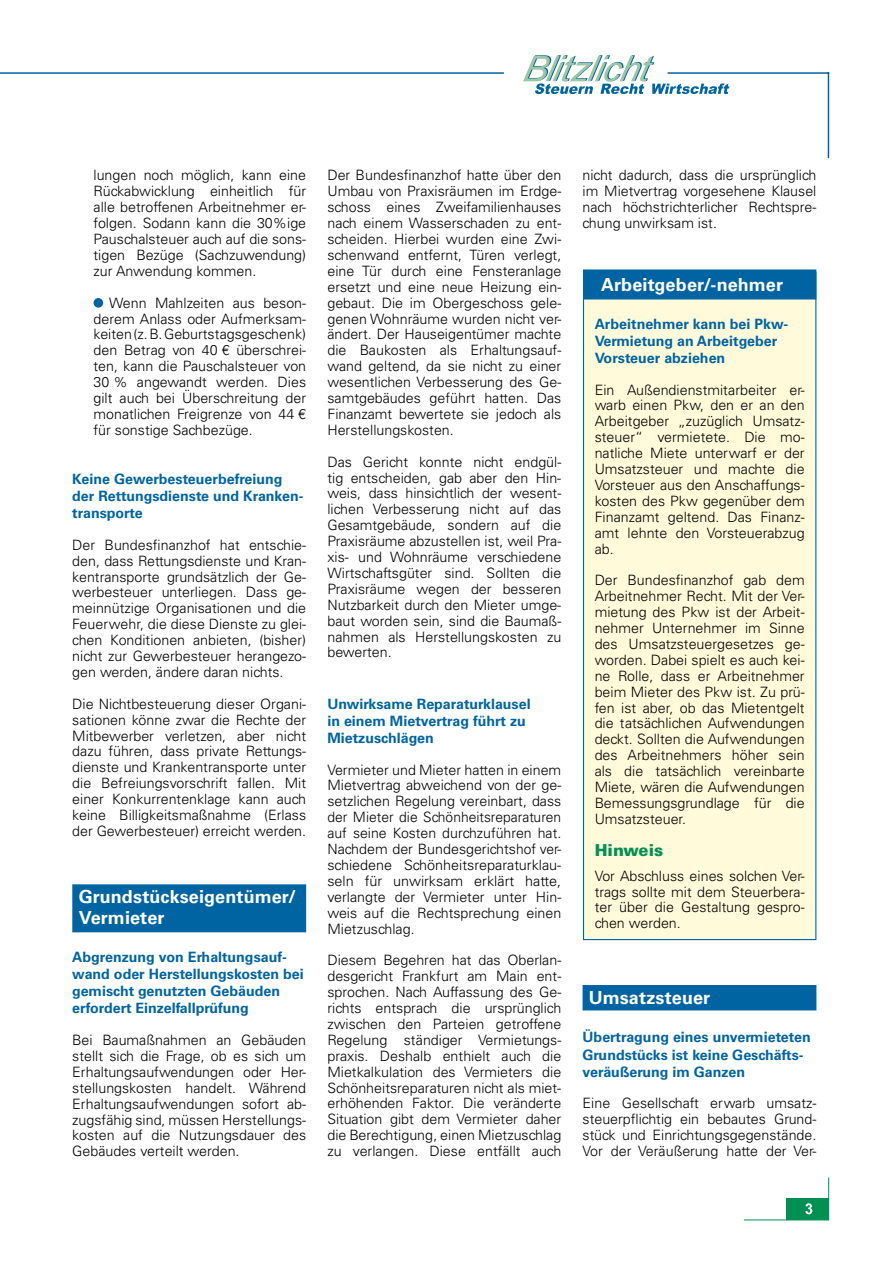
<style>
.page{position:relative;width:893px;height:1263px;background:#fff}
.page>*{position:absolute;margin:0;border:0;box-sizing:border-box;transform-origin:0 0}
.t1{font:700 18px/21px "Univers LT Std";letter-spacing:.005em;color:#fff}
.t2{font:900 16.5px "Univers LT Std";color:#009054}
.t3{font:300 14.25px/15.9px "Univers LT Std";color:#000;text-align:justify}
.t4{font:700 14.25px/17.1px "Univers LT Std";color:#0064a3}
</style>
<div class="page">
<div style="left:786px;top:1199px;width:43px;height:21px;background:#009054"></div>
<svg style="left:805px;top:1203px;width:7px;height:11px"></svg>
<hr style="left:744px;top:1219px;width:85px;height:1px;background:#009054">
<hr style="left:828px;top:1177px;width:1px;height:43px;background:#009054">
<hr style="left:0;top:72px;width:504px;height:2px;background:#0064a3">
<hr style="left:668px;top:72px;width:161px;height:2px;background:#0064a3">
<hr style="left:828px;top:72px;width:1px;height:86px;background:#0064a3">
<svg style="left:523px;top:55px;width:206px;height:39px"></svg>
<div style="left:72px;top:884px;width:234px;height:48px;background:#0064a3"></div>
<div style="left:94px;top:298px;width:9px;height:10px;background:#0064a3;border-radius:50%"></div>
<div style="left:583px;top:985px;width:233px;height:25px;background:#0064a3"></div>
<div style="left:583px;top:272px;width:233px;height:667px;background:#fffbda"></div>
<div style="left:583px;top:269px;width:233px;height:30px;background:#0064a3"></div>
<div style="left:583px;top:272px;width:233px;height:668px;border:1px solid #0064a3"></div>
<p class="t3" style="left:94px;top:167px;width:214px">lungen noch möglich, kann eine Rückabwicklung einheitlich für alle betroffenen Arbeitnehmer er&shy;folgen. Sodann kann die 30%ige Pauschalsteuer auch auf die sons&shy;tigen Bezüge (Sachzuwendung) zur Anwendung kommen.</p>
<p class="t3" style="left:94px;top:295px;width:214px;text-indent:16px">Wenn Mahlzeiten aus beson&shy;derem Anlass oder Aufmerksam&shy;keiten (z. B. Geburtstagsgeschenk) den Betrag von 40 € überschrei&shy;ten, kann die Pauschalsteuer von 30 % angewandt werden. Dies gilt auch bei Überschreitung der monatlichen Freigrenze von 44 € für sonstige Sachbezüge.</p>
<p class="t4" style="left:72px;top:470px;width:233px">Keine Gewerbesteuerbefreiung der Rettungsdienste und Kranken&shy;transporte</p>
<p class="t3" style="left:72px;top:537px;width:235px">Der Bundesfinanzhof hat entschie&shy;den, dass Rettungsdienste und Kran&shy;ken transporte grundsätzlich der Ge&shy;werbesteuer unterliegen. Dass ge&shy;meinnützige Organisationen und die Feuerwehr, die diese Dienste zu glei&shy;chen Konditionen anbieten, (bisher) nicht zur Gewerbesteuer herangezo&shy;gen werden, ändere daran nichts.</p>
<p class="t3" style="left:72px;top:696px;width:235px">Die Nichtbesteuerung dieser Organi&shy;sationen könne zwar die Rechte der Mitbewerber verletzen, aber nicht dazu führen, dass private Rettungs&shy;dienste und Krankentransporte unter die Befreiungsvorschrift fallen. Mit einer Konkurrentenklage kann auch keine Billigkeitsmaßnahme (Erlass der Gewerbesteuer) erreicht werden.</p>
<p class="t1" style="left:79px;top:886px;width:219px">Grundstückseigentümer/<br>Vermieter</p>
<p class="t4" style="left:72px;top:948px;width:233px">Abgrenzung von Erhaltungsauf&shy;wand oder Herstellungskosten bei gemischt genutzten Gebäuden erfordert Einzelfallprüfung</p>
<p class="t3" style="left:72px;top:1032px;width:235px">Bei Baumaßnahmen an Gebäuden stellt sich die Frage, ob es sich um Erhaltungsaufwendungen oder Her&shy;stellungskosten handelt. Während Erhaltungsaufwendungen sofort ab - zugsfähig sind, müssen Herstellungs&shy;kosten auf die Nutzungsdauer des Gebäudes verteilt werden.</p>
<p class="t3" style="left:327px;top:167px;width:235px">Der Bundesfinanzhof hatte über den Umbau von Praxisräumen im Erdge&shy;schoss eines Zweifamilienhauses nach einem Wasserschaden zu ent&shy;scheiden. Hierbei wurden eine Zwi&shy;schenwand entfernt, Türen verlegt, eine Tür durch eine Fensteranlage ersetzt und eine neue Heizung ein&shy;gebaut. Die im Obergeschoss gele&shy;genen Wohnräume wurden nicht ver&shy;ändert. Der Hauseigentümer machte die Baukosten als Erhaltungsauf&shy;wand geltend, da sie nicht zu einer wesentlichen Verbesserung des Ge&shy;samtgebäudes geführt hatten. Das Finanzamt bewertete sie jedoch als Herstellungskosten.</p>
<p class="t3" style="left:327px;top:454px;width:235px">Das Gericht konnte nicht endgül&shy;tig entscheiden, gab aber den Hin&shy;weis, dass hinsichtlich der wesent&shy;lichen Verbesserung nicht auf das Gesamtgebäude, sondern auf die Praxis räume abzustellen ist, weil Pra&shy;xis- und Wohnräume verschiedene Wirtschaftsgüter sind. Sollten die Praxisräume wegen der besseren Nutzbarkeit durch den Mieter umge&shy;baut worden sein, sind die Baumaß&shy;nahmen als Herstellungskosten zu bewerten.</p>
<p class="t4" style="left:327px;top:695px;width:205px">Unwirksame Reparaturklausel in einem Mietvertrag führt zu<br>Mietzuschlägen</p>
<p class="t3" style="left:327px;top:761px;width:235px">Vermieter und Mieter hatten in einem Mietvertrag abweichend von der ge&shy;setzlichen Regelung verein bart, dass der Mieter die Schönheits reparatu ren auf seine Kosten durchzuführen hat.<br>Nachdem der Bundesgerichtshof ver&shy;schiedene Schönheitsreparatur klau&shy;seln für unwirksam erklärt hatte, verlangte der Vermieter unter Hin&shy;weis auf die Rechtsprechung einen Mietzuschlag.</p>
<p class="t3" style="left:327px;top:952px;width:235px">Diesem Begehren hat das Oberlan&shy;desgericht Frankfurt am Main ent - sprochen. Nach Auffassung des Ge&shy;richts entsprach die ursprünglich zwischen den Parteien getroffene Regelung ständiger Vermietungs&shy;praxis. Deshalb enthielt auch die Mietkalkulation des Vermieters die Schönheitsreparaturen nicht als miet&shy;erhöhenden Faktor. Die veränderte Situation gibt dem Vermieter daher die Berechtigung, einen Mietzuschlag zu verlangen. Diese entfällt auch</p>
<p class="t3" style="left:583px;top:167px;width:235px">nicht dadurch, dass die ursprünglich im Mietvertrag vorgesehene Klausel nach höchstrichterlicher Rechtspre&shy;chung unwirksam ist.</p>
<p class="t1" style="left:601px;top:274px;width:183px">Arbeitgeber/-nehmer</p>
<p class="t4" style="left:595px;top:315px;width:195px">Arbeitnehmer kann bei Pkw-<br>Vermietung an Arbeitgeber<br>Vorsteuer abziehen</p>
<p class="t3" style="left:595px;top:381px;width:211px">Ein Außendienstmitarbeiter er&shy;warb einen Pkw, den er an den Arbeitgeber „zuzüglich Umsatz&shy;steuer“ vermietete. Die mo&shy;natliche Miete unterwarf er der Umsatzsteuer und machte die Vorsteuer aus den Anschaffungs&shy;kosten des Pkw gegenüber dem Finanzamt geltend. Das Finanz&shy;amt lehnte den Vorsteuerabzug ab.</p>
<p class="t3" style="left:595px;top:572px;width:211px">Der Bundesfinanzhof gab dem Arbeitnehmer Recht. Mit der Ver&shy;mietung des Pkw ist der Arbeit&shy;nehmer Unternehmer im Sinne des Umsatzsteuergesetzes ge&shy;worden. Dabei spielt es auch kei&shy;ne Rolle, dass er Arbeitnehmer beim Mieter des Pkw ist. Zu prü&shy;fen ist aber, ob das Mietentgelt die tatsächlichen Aufwendungen deckt. Sollten die Aufwendungen des Arbeitnehmers höher sein als die tatsächlich vereinbarte Miete, wären die Aufwendungen Bemessungsgrund lage für die Umsatzsteuer.</p>
<p class="t2" style="left:595px;top:839px;width:70px">Hinweis</p>
<p class="t3" style="left:595px;top:868px;width:211px">Vor Abschluss eines solchen Ver&shy;trags sollte mit dem Steuerbera&shy;ter über die Gestaltung gespro&shy;chen werden.</p>
<p class="t1" style="left:589px;top:988px;width:123px">Umsatzsteuer</p>
<p class="t4" style="left:583px;top:1029px;width:230px">Übertragung eines unvermieteten<br>Grundstücks ist keine Geschäfts&shy;veräußerung im Ganzen</p>
<p class="t3" style="left:583px;top:1095px;width:235px">Eine Gesellschaft erwarb umsatz&shy;steuerpflichtig ein bebautes Grund&shy;stück und Einrichtungsgegenstände.<br>Vor der Veräußerung hatte der Ver-</p>
</div>
